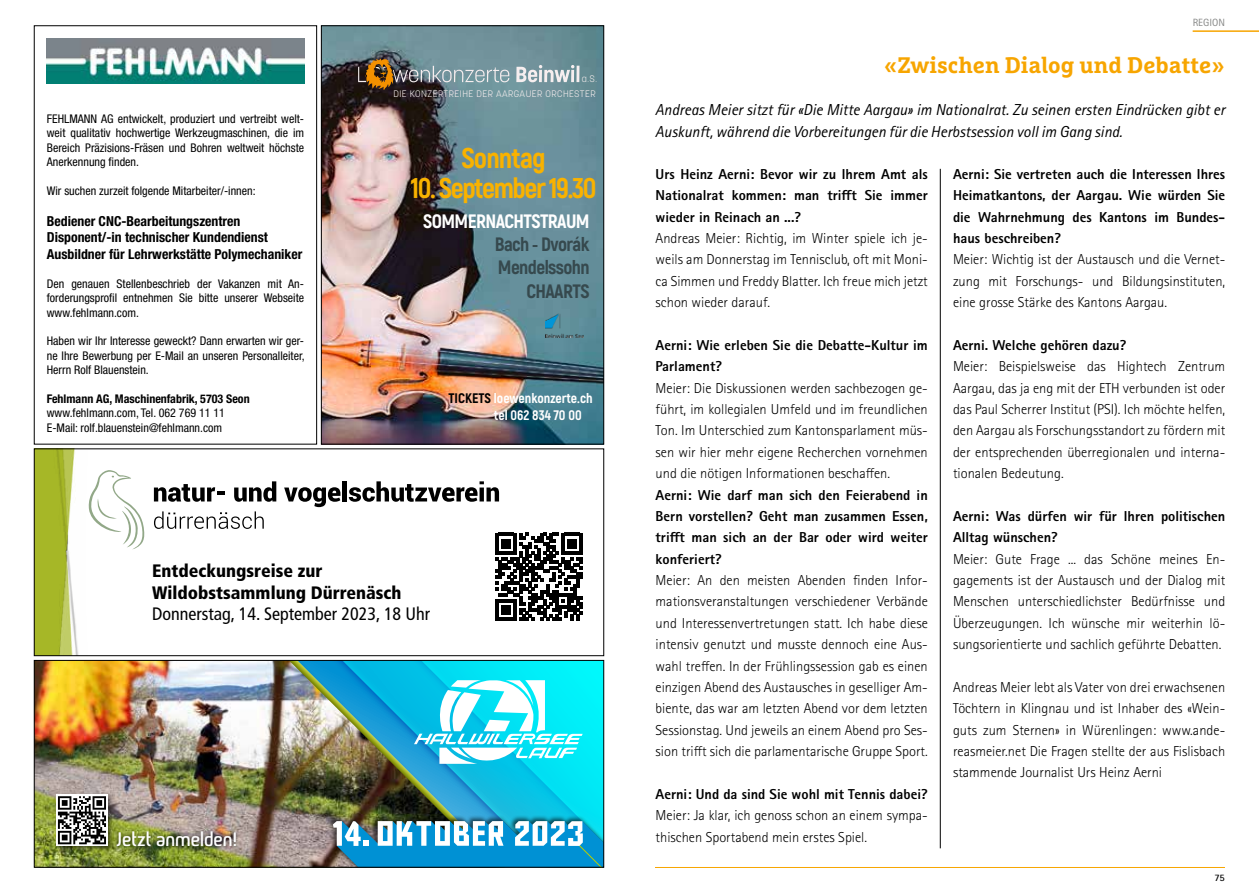
<style>
.page{position:relative;width:1259px;height:893px;background:#fff}
.page>*{position:absolute;margin:0;border:0;box-sizing:border-box;transform-origin:0 0}
.t1{font:800 28.5px "Akrobat";letter-spacing:-.05em;color:#f9b200}
.t2{font:800 28.5px "Akrobat";letter-spacing:-.03em;color:#f9b200}
.t3{font:700 22.5px "Marselis Slab Pro";color:#f7a500}
.t4{font:700 19.5px "Bentwood";color:#fff}
.t5{font:800 19.35px/23.2px "Akrobat";letter-spacing:-.03em;color:#36494e;text-align:right}
.t6{font:800 19.35px "Akrobat";letter-spacing:-.03em;color:#fff}
.t7{font:900 condensed 18px/21.6px "Frutiger LT Std";color:#000}
.t8{font:condensed 18px "Frutiger LT Std";color:#000}
.t9{font:italic 15.9px/21.3px "Rotis Sans Serif Std";color:#000}
.t10{font:300 14.4px/21.5px "Rotis Sans Serif Std";color:#000;text-align:justify}
.t11{font:800 14.4px/21.3px "Rotis Sans Serif Std";color:#000;text-align:justify}
.t12{font:700 condensed 13.8px/16.5px "Helvetica Neue LT Std";color:#000}
.t13{font:800 13.8px/16.6px "Akrobat";color:#fff}
.t14{font:condensed 12px/14.4px "Helvetica Neue LT Std";color:#000;text-align:justify}
.t15{font:700 condensed 12px "Helvetica Neue LT Std";color:#000}
.t16{font:10.5px "Rotis Sans Serif Std";color:#868786}
.t17{font:700 9.9px "Rotis Sans Serif Std";color:#000}
.t18{font:300 9.45px "Korolev";letter-spacing:.05em;color:#f6eeef}
.s1{color:#000}
</style>
<div class="page">
<svg style="left:154px;top:484px;width:70px;height:18px"></svg>
<svg style="left:234px;top:481px;width:42px;height:21px"></svg>
<svg style="left:284px;top:487px;width:56px;height:20px"></svg>
<div style="left:342px;top:481px;width:5px;height:20px;background:#000"></div>
<svg style="left:349px;top:481px;width:150px;height:21px"></svg>
<svg style="left:154px;top:511px;width:110px;height:18px"></svg>
<svg style="left:36px;top:451px;width:109px;height:203px"></svg>
<svg style="left:495px;top:533px;width:88px;height:87px"></svg>
<div style="left:34px;top:449px;width:570px;height:207px;border:1px solid #000"></div>
<img style="left:47px;top:38px;width:257px;height:46px">
<div style="left:34px;top:26px;width:283px;height:418px;border:1px solid #000"></div>
<img style="left:323px;top:28px;width:279px;height:414px">
<svg style="left:516px;top:65px;width:58px;height:17px"></svg>
<hr style="left:576px;top:66px;width:3px;height:16px;background:#f6eeef">
<svg style="left:358px;top:59px;width:151px;height:32px;background:#737971"></svg>
<img style="left:545px;top:314px;width:38px;height:23px">
<div style="left:321px;top:26px;width:283px;height:418px;border:1px solid #000"></div>
<hr style="left:1192px;top:30px;width:67px;height:2px;background:#f7a500">
<hr style="left:655px;top:867px;width:570px;height:1px;background:#f7a500">
<hr style="left:940px;top:169px;width:1px;height:679px;background:#000">
<svg style="left:514px;top:662px;width:88px;height:153px;background:#01e1f2"></svg>
<img style="left:36px;top:662px;width:460px;height:203px">
<div style="left:113px;top:827px;width:128px;height:24px;background:#000;opacity:.75"></div>
<svg style="left:414px;top:680px;width:169px;height:84px"></svg>
<div style="left:53px;top:791px;width:62px;height:62px;background:#000;opacity:.6"></div>
<svg style="left:56px;top:794px;width:52px;height:52px"></svg>
<svg style="left:58px;top:796px;width:48px;height:48px"></svg>
<div style="left:326px;top:815px;width:278px;height:52px;background:#000;opacity:.6"></div>
<svg style="left:333px;top:821px;width:269px;height:44px"></svg>
<div style="left:34px;top:660px;width:570px;height:207px;border:1px solid #000"></div>
<p class="t18" style="left:582px;top:73px;width:17px">a.S.</p>
<p class="t14" style="left:47px;top:111px;width:259px">FEHLMANN AG entwickelt, produziert und vertreibt welt&shy;weit qualitativ hochwertige Werkzeugmaschinen, die im Bereich Präzisions-Fräsen und Bohren weltweit höchste Anerkennung finden.</p>
<p class="t14" style="left:47px;top:183px;width:210px">Wir suchen zurzeit folgende Mitarbeiter/-innen:</p>
<p class="t12" style="left:47px;top:213px;width:257px">Bediener CNC-Bearbeitungszentren<br>Disponent/-in technischer Kundendienst<br>Ausbildner für Lehrwerkstätte Polymechaniker</p>
<p class="t14" style="left:47px;top:276px;width:259px">Den genauen Stellenbeschrieb der Vakanzen mit An&shy;forderungsprofil entnehmen Sie bitte unserer Webseite www.fehlmann.com.</p>
<p class="t14" style="left:47px;top:334px;width:259px">Haben wir Ihr Interesse geweckt? Dann erwarten wir ger&shy;ne Ihre Bewerbung per E-Mail an unseren Personalleiter, Herrn Rolf Blauenstein.</p>
<p class="t15" style="left:47px;top:391px;width:204px">Fehlmann AG, Maschinenfabrik, 5703 Seon</p>
<p class="t14" style="left:47px;top:406px;width:180px">www.fehlmann.com, Tel. 062 769 11 11<br>E-Mail: rolf.blauenstein@fehlmann.com</p>
<p class="t18" style="left:393px;top:87px;width:204px">DIE KONZERTREIHE DER AARGAUER ORCHESTER</p>
<h1 class="t2" style="left:461px;top:140px;width:86px">Sonntag</h1>
<h1 class="t1" style="left:410px;top:170px;width:187px">10. September 19.30</h1>
<h3 class="t6" style="left:423px;top:209px;width:168px">SOMMERNACHTSTRAUM</h3>
<h3 class="t5" style="left:495px;top:233px;width:96px">Bach - Dvorák<br>Mendelssohn<br>CHAARTS</h3>
<p class="t13" style="left:494px;top:390px;width:100px;text-indent:-45px"><span class="s1">TICKETS</span> loewenkonzerte.ch tel 062 834 70 00</p>
<p class="t7" style="left:152px;top:560px;width:251px">Entdeckungsreise zur<br>Wildobstsammlung Dürrenäsch</p>
<p class="t8" style="left:152px;top:604px;width:279px">Donnerstag, 14. September 2023, 18 Uhr</p>
<h3 class="t4" style="left:117px;top:828px;width:122px">Jetzt anmelden!</h3>
<p class="t16" style="left:1192px;top:16px;width:34px">REGION</p>
<h2 class="t3" style="left:883px;top:51px;width:343px">«Zwischen Dialog und Debatte»</h2>
<p class="t9" style="left:655px;top:99px;width:571px">Andreas Meier sitzt für «Die Mitte Aargau» im Nationalrat. Zu seinen ersten Eindrücken gibt er<br>Auskunft, während die Vorbereitungen für die Herbstsession voll im Gang sind.</p>
<p class="t11" style="left:655px;top:163px;width:274px">Urs Heinz Aerni: Bevor wir zu Ihrem Amt als Nationalrat kommen: man trifft Sie immer wieder in Reinach an ...?</p>
<p class="t10" style="left:655px;top:228px;width:274px">Andreas Meier: Richtig, im Winter spiele ich je&shy;weils am Donnerstag im Tennisclub, oft mit Moni&shy;ca Simmen und Freddy Blatter. Ich freue mich jetzt schon wieder darauf.</p>
<p class="t11" style="left:655px;top:334px;width:274px">Aerni: Wie erleben Sie die Debatte-Kultur im<br>Parlament?</p>
<p class="t10" style="left:655px;top:377px;width:274px">Meier: Die Diskussionen werden sachbezogen ge&shy;führt, im kollegialen Umfeld und im freundlichen Ton. Im Unterschied zum Kantonsparlament müs&shy;sen wir hier mehr eigene Recherchen vornehmen und die nötigen Informationen beschaffen.</p>
<p class="t11" style="left:655px;top:484px;width:274px">Aerni: Wie darf man sich den Feierabend in Bern vorstellen? Geht man zusammen Essen, trifft man sich an der Bar oder wird weiter konferiert?</p>
<p class="t10" style="left:655px;top:570px;width:274px">Meier: An den meisten Abenden finden Infor&shy;mationsveranstaltungen verschiedener Verbände und Interessenvertretungen statt. Ich habe diese intensiv genutzt und musste dennoch eine Aus&shy;wahl treffen. In der Frühlingssession gab es einen einzigen Abend des Austausches in geselliger Am&shy;biente, das war am letzten Abend vor dem letzten Sessionstag. Und jeweils an einem Abend pro Ses&shy;sion trifft sich die parlamentarische Gruppe Sport.</p>
<p class="t11" style="left:655px;top:783px;width:274px">Aerni: Und da sind Sie wohl mit Tennis dabei?</p>
<p class="t10" style="left:655px;top:805px;width:274px">Meier: Ja klar, ich genoss schon an einem sympa&shy;thischen Sportabend mein erstes Spiel.</p>
<p class="t11" style="left:953px;top:163px;width:274px">Aerni: Sie vertreten auch die Interessen Ihres Heimatkantons, der Aargau. Wie würden Sie die Wahrnehmung des Kantons im Bundes&shy;haus beschreiben?</p>
<p class="t10" style="left:953px;top:249px;width:274px">Meier: Wichtig ist der Austausch und die Vernet&shy;zung mit Forschungs- und Bildungsinstituten, eine grosse Stärke des Kantons Aargau.</p>
<p class="t11" style="left:953px;top:334px;width:175px">Aerni. Welche gehören dazu?</p>
<p class="t10" style="left:953px;top:356px;width:274px">Meier: Beispielsweise das Hightech Zentrum Aargau, das ja eng mit der ETH verbunden ist oder das Paul Scherrer Institut (PSI). Ich möchte helfen, den Aargau als Forschungsstandort zu fördern mit der entsprechenden überregionalen und interna&shy;tionalen Bedeutung.</p>
<p class="t11" style="left:953px;top:505px;width:274px">Aerni: Was dürfen wir für Ihren politischen<br>Alltag wünschen?</p>
<p class="t10" style="left:953px;top:548px;width:274px">Meier: Gute Frage ... das Schöne meines En&shy;gagements ist der Austausch und der Dialog mit Menschen unterschiedlichster Bedürfnisse und Überzeugungen. Ich wünsche mir weiterhin lö&shy;sungsorientierte und sachlich geführte Debatten.</p>
<p class="t10" style="left:953px;top:677px;width:274px">Andreas Meier lebt als Vater von drei erwachsenen Töchtern in Klingnau und ist Inhaber des «Wein&shy;guts zum Sternen» in Würenlingen: www.ande&shy;reasmeier.net Die Fragen stellte der aus Fislisbach stammende Journalist Urs Heinz Aerni</p>
<p class="t17" style="left:1214px;top:871px;width:12px">75</p>
</div>
